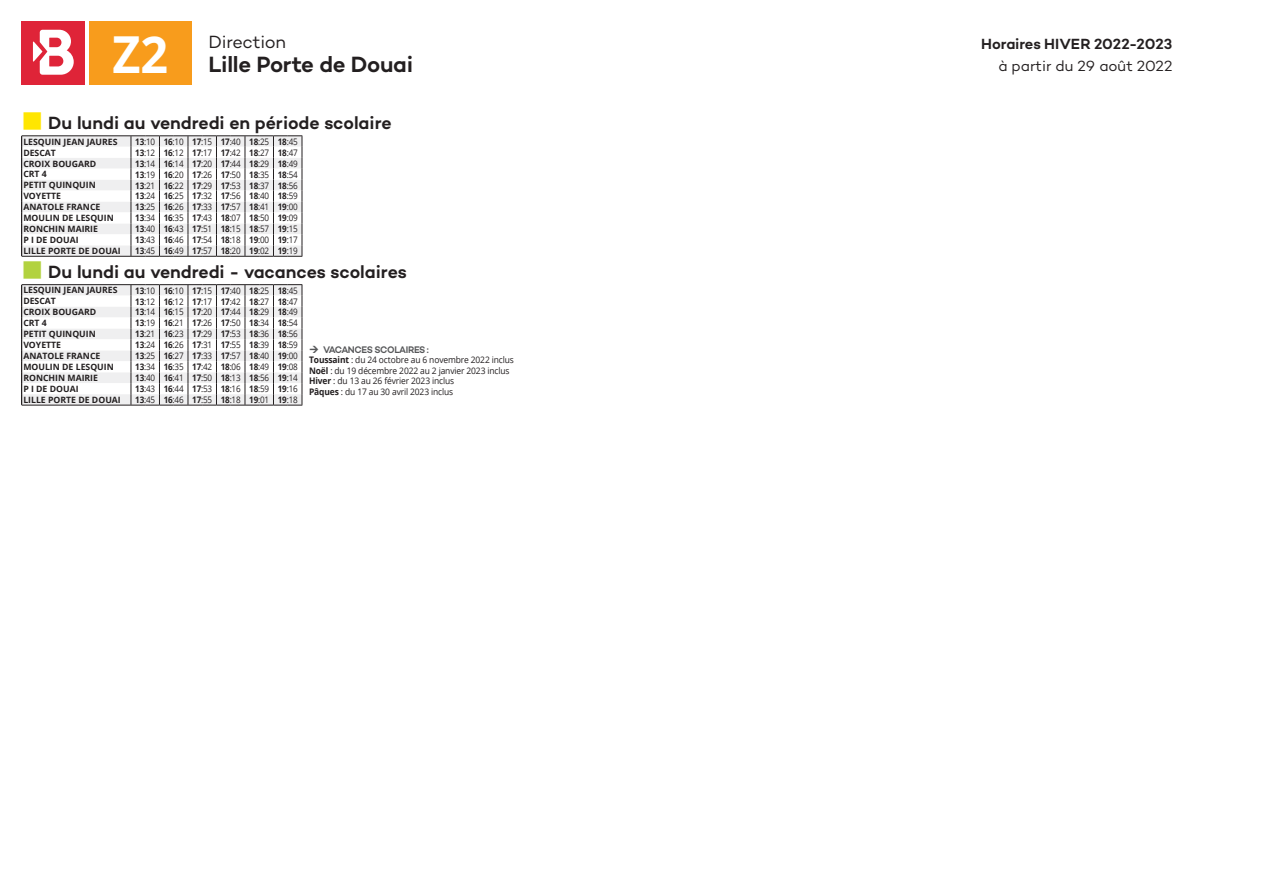
<style>
.page{position:relative;width:1263px;height:893px;background:#fff}
.page>*{position:absolute;margin:0;border:0;box-sizing:border-box;transform-origin:0 0}
.t1{font:700 51px "Open Sans";color:#fff;scale:.95 1}
.t2{font:600 22.5px "Campton";letter-spacing:-.015em;color:#231f20}
.t3{font:600 18px "Campton";letter-spacing:-.005em;color:#231f20}
.t4{font:18px "Campton";letter-spacing:-.015em;color:#231f20}
.t5{font:600 15px "Campton";letter-spacing:-.01em;color:#231f20}
.t6{font:15px "Campton";color:#231f20}
.t7{font:600 9.75px "Campton";letter-spacing:-.04em;color:#57585a;scale:.95 1}
.t8{font:9px "Open Sans";letter-spacing:-.02em;color:#231f20;scale:.9 1}
.t9{font:9px/10.5px "Open Sans";letter-spacing:-.02em;color:#231f20;scale:.94 1}
.t10{font:700 8.7px "Open Sans";color:#231f20}
.s1{color:#ffe601}
.s2{font-weight:700}
.s3{color:#b2d23f}
</style>
<div class="page">
<svg style="left:21px;top:135px;width:282px;height:122px"></svg>
<svg style="left:21px;top:284px;width:282px;height:122px"></svg>
<div style="left:89px;top:21px;width:102px;height:64px;background:#f89c1c"></div>
<div style="left:21px;top:21px;width:64px;height:64px;background:#df2438"></div>
<svg style="left:33px;top:30px;width:41px;height:45px"></svg>
<h1 class="t1" style="left:112px;top:18px;width:60px">Z2</h1>
<h3 class="t4" style="left:208px;top:31px;width:79px">Direction</h3>
<h2 class="t2" style="left:208px;top:50px;width:206px">Lille Porte de Douai</h2>
<h3 class="t3" style="left:21px;top:112px;width:372px"><span class="s1">■</span> Du lundi au vendredi en période scolaire</h3>
<p class="t10" style="left:23px;top:135px;width:96px">LESQUIN JEAN JAURES</p>
<p class="t8" style="left:135px;top:135px;width:182px"><span class="s2">13</span>:10 <span class="s2">16</span>:10 <span class="s2">17</span>:15 <span class="s2">17</span>:40 <span class="s2">18</span>:25 <span class="s2">18</span>:45</p>
<p class="t10" style="left:23px;top:146px;width:34px">DESCAT</p>
<p class="t8" style="left:135px;top:146px;width:182px"><span class="s2">13</span>:12 <span class="s2">16</span>:12 <span class="s2">17</span>:17 <span class="s2">17</span>:42 <span class="s2">18</span>:27 <span class="s2">18</span>:47</p>
<p class="t10" style="left:23px;top:157px;width:74px">CROIX BOUGARD</p>
<p class="t8" style="left:135px;top:157px;width:182px"><span class="s2">13</span>:14 <span class="s2">16</span>:14 <span class="s2">17</span>:20 <span class="s2">17</span>:44 <span class="s2">18</span>:29 <span class="s2">18</span>:49</p>
<p class="t10" style="left:23px;top:168px;width:25px">CRT 4</p>
<p class="t8" style="left:135px;top:168px;width:182px"><span class="s2">13</span>:19 <span class="s2">16</span>:20 <span class="s2">17</span>:26 <span class="s2">17</span>:50 <span class="s2">18</span>:35 <span class="s2">18</span>:54</p>
<p class="t10" style="left:23px;top:179px;width:74px">PETIT QUINQUIN</p>
<p class="t8" style="left:135px;top:179px;width:182px"><span class="s2">13</span>:21 <span class="s2">16</span>:22 <span class="s2">17</span>:29 <span class="s2">17</span>:53 <span class="s2">18</span>:37 <span class="s2">18</span>:56</p>
<p class="t10" style="left:23px;top:190px;width:39px">VOYETTE</p>
<p class="t8" style="left:135px;top:190px;width:182px"><span class="s2">13</span>:24 <span class="s2">16</span>:25 <span class="s2">17</span>:32 <span class="s2">17</span>:56 <span class="s2">18</span>:40 <span class="s2">18</span>:59</p>
<p class="t10" style="left:23px;top:201px;width:79px">ANATOLE FRANCE</p>
<p class="t8" style="left:135px;top:201px;width:182px"><span class="s2">13</span>:25 <span class="s2">16</span>:26 <span class="s2">17</span>:33 <span class="s2">17</span>:57 <span class="s2">18</span>:41 <span class="s2">19</span>:00</p>
<p class="t10" style="left:23px;top:212px;width:92px">MOULIN DE LESQUIN</p>
<p class="t8" style="left:135px;top:212px;width:182px"><span class="s2">13</span>:34 <span class="s2">16</span>:35 <span class="s2">17</span>:43 <span class="s2">18</span>:07 <span class="s2">18</span>:50 <span class="s2">19</span>:09</p>
<p class="t10" style="left:23px;top:223px;width:76px">RONCHIN MAIRIE</p>
<p class="t8" style="left:135px;top:223px;width:182px"><span class="s2">13</span>:40 <span class="s2">16</span>:43 <span class="s2">17</span>:51 <span class="s2">18</span>:15 <span class="s2">18</span>:57 <span class="s2">19</span>:15</p>
<p class="t10" style="left:23px;top:234px;width:57px">P I DE DOUAI</p>
<p class="t8" style="left:135px;top:234px;width:182px"><span class="s2">13</span>:43 <span class="s2">16</span>:46 <span class="s2">17</span>:54 <span class="s2">18</span>:18 <span class="s2">19</span>:00 <span class="s2">19</span>:17</p>
<p class="t10" style="left:23px;top:245px;width:99px">LILLE PORTE DE DOUAI</p>
<p class="t8" style="left:135px;top:245px;width:182px"><span class="s2">13</span>:45 <span class="s2">16</span>:49 <span class="s2">17</span>:57 <span class="s2">18</span>:20 <span class="s2">19</span>:02 <span class="s2">19</span>:19</p>
<h3 class="t3" style="left:21px;top:261px;width:387px"><span class="s3">■</span> Du lundi au vendredi - vacances scolaires</h3>
<p class="t10" style="left:23px;top:284px;width:96px">LESQUIN JEAN JAURES</p>
<p class="t8" style="left:135px;top:284px;width:182px"><span class="s2">13</span>:10 <span class="s2">16</span>:10 <span class="s2">17</span>:15 <span class="s2">17</span>:40 <span class="s2">18</span>:25 <span class="s2">18</span>:45</p>
<p class="t10" style="left:23px;top:295px;width:34px">DESCAT</p>
<p class="t8" style="left:135px;top:295px;width:182px"><span class="s2">13</span>:12 <span class="s2">16</span>:12 <span class="s2">17</span>:17 <span class="s2">17</span>:42 <span class="s2">18</span>:27 <span class="s2">18</span>:47</p>
<p class="t10" style="left:23px;top:306px;width:74px">CROIX BOUGARD</p>
<p class="t8" style="left:135px;top:306px;width:182px"><span class="s2">13</span>:14 <span class="s2">16</span>:15 <span class="s2">17</span>:20 <span class="s2">17</span>:44 <span class="s2">18</span>:29 <span class="s2">18</span>:49</p>
<p class="t10" style="left:23px;top:317px;width:25px">CRT 4</p>
<p class="t8" style="left:135px;top:317px;width:182px"><span class="s2">13</span>:19 <span class="s2">16</span>:21 <span class="s2">17</span>:26 <span class="s2">17</span>:50 <span class="s2">18</span>:34 <span class="s2">18</span>:54</p>
<p class="t10" style="left:23px;top:328px;width:74px">PETIT QUINQUIN</p>
<p class="t8" style="left:135px;top:328px;width:182px"><span class="s2">13</span>:21 <span class="s2">16</span>:23 <span class="s2">17</span>:29 <span class="s2">17</span>:53 <span class="s2">18</span>:36 <span class="s2">18</span>:56</p>
<p class="t10" style="left:23px;top:339px;width:39px">VOYETTE</p>
<p class="t8" style="left:135px;top:339px;width:182px"><span class="s2">13</span>:24 <span class="s2">16</span>:26 <span class="s2">17</span>:31 <span class="s2">17</span>:55 <span class="s2">18</span>:39 <span class="s2">18</span>:59</p>
<p class="t10" style="left:23px;top:350px;width:79px">ANATOLE FRANCE</p>
<p class="t8" style="left:135px;top:350px;width:182px"><span class="s2">13</span>:25 <span class="s2">16</span>:27 <span class="s2">17</span>:33 <span class="s2">17</span>:57 <span class="s2">18</span>:40 <span class="s2">19</span>:00</p>
<p class="t10" style="left:23px;top:361px;width:92px">MOULIN DE LESQUIN</p>
<p class="t8" style="left:135px;top:361px;width:182px"><span class="s2">13</span>:34 <span class="s2">16</span>:35 <span class="s2">17</span>:42 <span class="s2">18</span>:06 <span class="s2">18</span>:49 <span class="s2">19</span>:08</p>
<p class="t10" style="left:23px;top:372px;width:76px">RONCHIN MAIRIE</p>
<p class="t8" style="left:135px;top:372px;width:182px"><span class="s2">13</span>:40 <span class="s2">16</span>:41 <span class="s2">17</span>:50 <span class="s2">18</span>:13 <span class="s2">18</span>:56 <span class="s2">19</span>:14</p>
<p class="t10" style="left:23px;top:383px;width:57px">P I DE DOUAI</p>
<p class="t8" style="left:135px;top:383px;width:182px"><span class="s2">13</span>:43 <span class="s2">16</span>:44 <span class="s2">17</span>:53 <span class="s2">18</span>:16 <span class="s2">18</span>:59 <span class="s2">19</span>:16</p>
<p class="t10" style="left:23px;top:394px;width:99px">LILLE PORTE DE DOUAI</p>
<p class="t8" style="left:135px;top:394px;width:182px"><span class="s2">13</span>:45 <span class="s2">16</span>:46 <span class="s2">17</span>:55 <span class="s2">18</span>:18 <span class="s2">19</span>:01 <span class="s2">19</span>:18</p>
<p class="t7" style="left:323px;top:343px;width:113px">VACANCES SCOLAIRES :</p>
<p class="t9" style="left:309px;top:354px;width:219px"><span class="s2">Toussaint</span> : du 24 octobre au 6 novembre 2022 inclus <span class="s2">Noël</span> : du 19 décembre 2022 au 2 janvier 2023 inclus <span class="s2">Hiver</span> : du 13 au 26 février 2023 inclus<br><span class="s2">Pâques</span> : du 17 au 30 avril 2023 inclus</p>
<h3 class="t5" style="left:981px;top:34px;width:193px">Horaires HIVER 2022-2023</h3>
<h3 class="t6" style="left:998px;top:56px;width:176px">à partir du 29 août 2022</h3>
</div>
